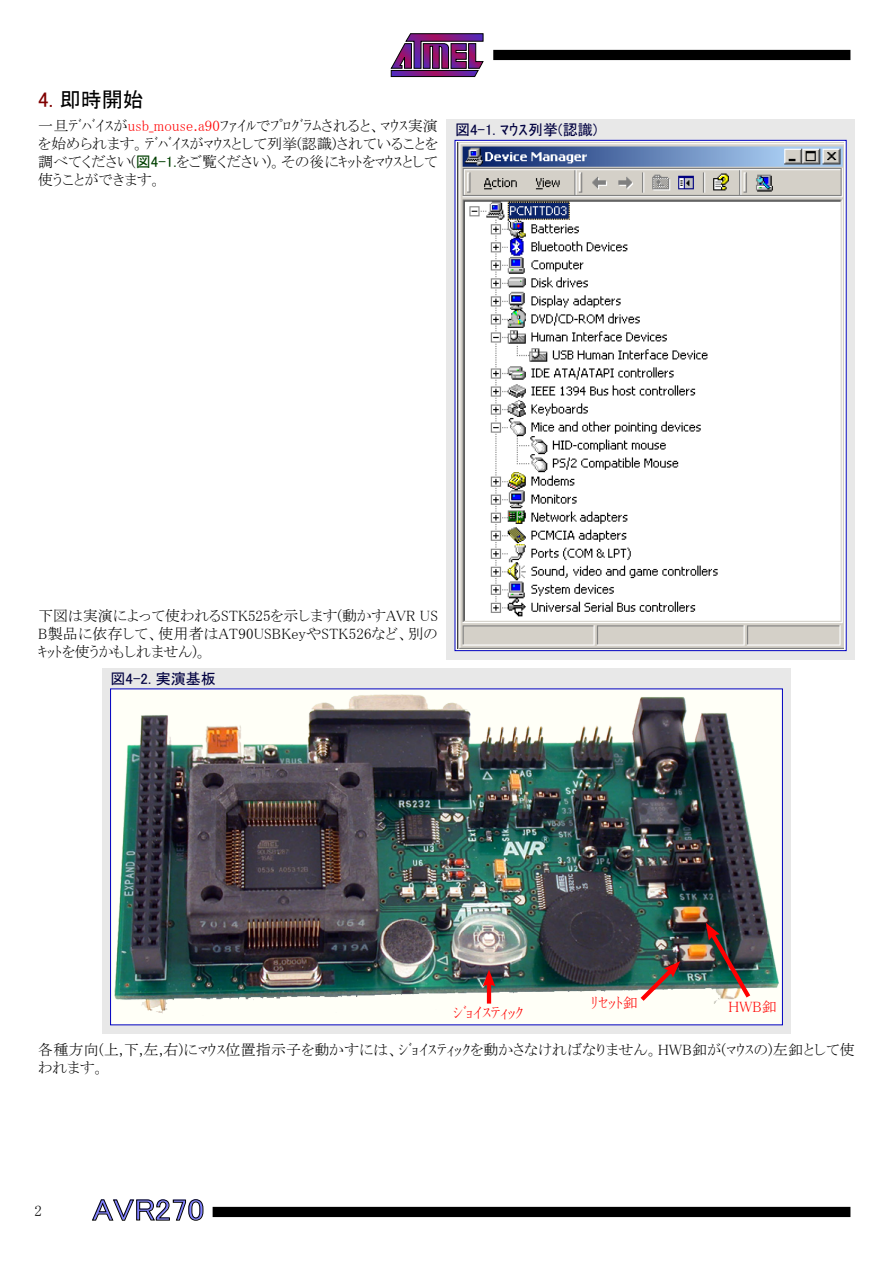
<style>
.page{position:relative;width:893px;height:1263px;background:#fff}
.page>*{position:absolute;margin:0;border:0;box-sizing:border-box;transform-origin:0 0}
.t1{font:30px "MS P Gothic";color:#8080ff;scale:1.1 1}
.t2{font:21px "MS P Gothic";color:#000}
.t3{font:15px/18px "MS P Mincho";letter-spacing:.01em;color:#000;text-align:justify}
.t4{font:15px "MS P Gothic";color:#000040}
.t5{font:15px "MS P Mincho";color:#f00}
.s1{color:#800000}
.s2{color:#f00}
.s3{font-family:"MS P Gothic";color:#004000}
</style>
<div class="page">
<svg style="left:390px;top:33px;width:94px;height:44px"></svg>
<div style="left:493px;top:50px;width:357px;height:10px;background:#000"></div>
<div style="left:213px;top:1207px;width:637px;height:10px;background:#000"></div>
<svg style="left:92px;top:1199px;width:111px;height:22px"></svg>
<svg style="left:446px;top:119px;width:409px;height:540px;background:#e4e4e9"></svg>
<img style="left:458px;top:142px;width:385px;height:507px">
<div style="left:102px;top:668px;width:689px;height:365px;background:#e8e8e8"></div>
<div style="left:111px;top:689px;width:671px;height:336px;background:#fffff7"></div>
<img style="left:115px;top:694px;width:663px;height:320px">
<hr style="left:487px;top:982px;width:4px;height:21px;background:#f00">
<svg style="left:483px;top:969px;width:12px;height:17px"></svg>
<svg style="left:636px;top:961px;width:44px;height:44px"></svg>
<img style="left:706px;top:923px;width:48px;height:79px">
<h2 class="t2" style="left:38px;top:89px;width:107px"><span class="s1">4.</span> 即時開始</h2>
<p class="t3" style="left:38px;top:117px;width:401px">一旦ﾃﾞﾊﾞｲｽが<span class="s2">usb_mouse.a90</span>ﾌｧｲﾙでﾌﾟﾛｸﾞﾗﾑされると、ﾏｳｽ実演を始められます。ﾃﾞﾊﾞｲｽがﾏｳｽとして列挙(認識)されていることを調べてください(<span class="s3">図4-1.</span>をご覧ください)。その後にｷｯﾄをﾏｳｽとして使うことができます。</p>
<p class="t4" style="left:455px;top:122px;width:144px">図4-1. ﾏｳｽ列挙(認識)</p>
<p class="t3" style="left:38px;top:607px;width:401px">下図は実演によって使われるSTK525を示します(動かすAVR US B製品に依存して、使用者はAT90USBKeyやSTK526など、別のｷｯﾄを使うかもしれません)。</p>
<p class="t4" style="left:111px;top:671px;width:107px">図4-2. 実演基板</p>
<p class="t5" style="left:591px;top:995px;width:48px">ﾘｾｯﾄ釦</p>
<p class="t5" style="left:728px;top:999px;width:50px">HWB釦</p>
<p class="t3" style="left:38px;top:1040px;width:818px">各種方向(上,下,左,右)にﾏｳｽ位置指示子を動かすには、ｼﾞｮｲｽﾃｨｯｸを動かさなければなりません。HWB釦が(ﾏｳｽの)左釦として使われます。</p>
<p class="t5" style="left:453px;top:1005px;width:72px">ｼﾞｮｲｽﾃｨｯｸ</p>
<p class="t3" style="left:35px;top:1202px;width:9px">2</p>
<h1 class="t1" style="left:92px;top:1195px;width:103px">AVR270</h1>
</div>
